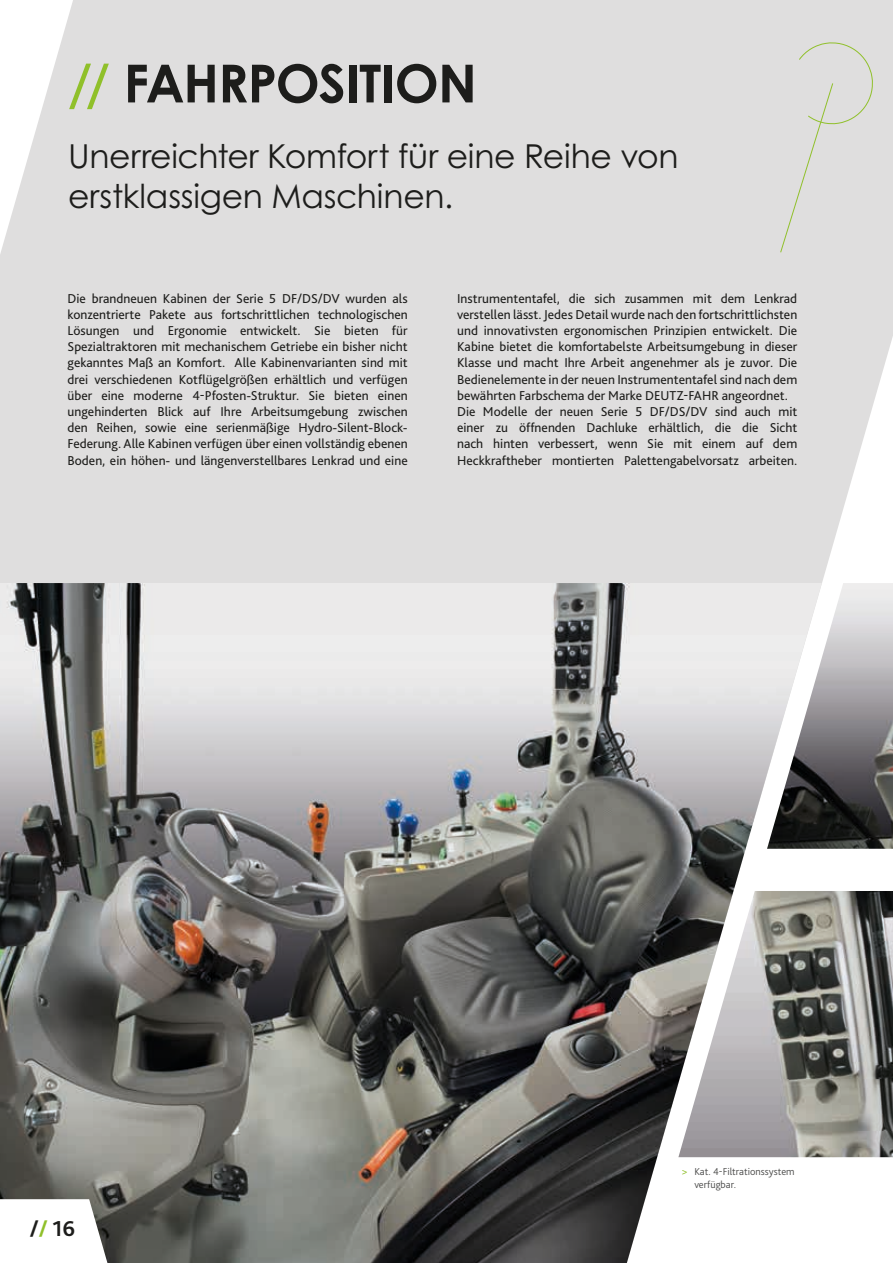
<style>
.page{position:relative;width:893px;height:1263px;background:#fff}
.page>*{position:absolute;margin:0;border:0;box-sizing:border-box;transform-origin:0 0}
.t1{font:700 52.5px "Century Gothic Pro";letter-spacing:-.015em;color:#1d1d1b}
.t2{font:33px/39.6px "Century Gothic Pro";letter-spacing:-.01em;color:#1d1d1b}
.t3{font:700 22.5px "Bliss Pro";color:#1d1d1b}
.t4{font:13.5px/16.2px "Bliss Pro";color:#1d1d1b;text-align:justify}
.t5{font:300 10.5px/12.6px "Bliss Pro";color:#4b4b4a}
.s1{color:#90c02a}
.s2{font-weight:400;color:#90c02a}
</style>
<div class="page">
<div style="left:0;top:0;width:893px;height:1158px;background:#dfdede"></div>
<img style="left:0;top:583px;width:822px;height:680px">
<img style="left:767px;top:583px;width:126px;height:266px">
<img style="left:678px;top:891px;width:215px;height:266px">
<div style="left:780px;top:42px;width:93px;height:211px;background:#dfdede"></div>
<svg style="left:0;top:1199px;width:107px;height:64px"></svg>
<h1 class="t1" style="left:68px;top:51px;width:410px"><span class="s1">//</span> FAHRPOSITION</h1>
<h2 class="t2" style="left:68px;top:136px;width:612px">Unerreichter Komfort für eine Reihe von erstklassigen Maschinen.</h2>
<p class="t4" style="left:68px;top:290px;width:342px">Die brandneuen Kabinen der Serie 5 DF/DS/DV wurden als konzentrierte Pakete aus fortschrittlichen technologischen Lösungen und Ergonomie entwickelt. Sie bieten für Spezialtraktoren mit mechanischem Getriebe ein bisher nicht gekanntes Maß an Komfort. Alle Kabinenvarianten sind mit drei verschiedenen Kotflügelgrößen erhältlich und verfügen über eine moderne 4-Pfosten-Struktur. Sie bieten einen ungehinderten Blick auf Ihre Arbeitsumgebung zwischen den Reihen, sowie eine serienmäßige Hydro-Silent-Block-Federung. Alle Kabinen verfügen über einen vollständig ebenen Boden, ein höhen- und längenverstellbares Lenkrad und eine</p>
<p class="t4" style="left:457px;top:290px;width:342px;text-align:left">Instrumententafel, die sich zusammen mit dem Lenkrad verstellen lässt. Jedes Detail wurde nach den fortschrittlichsten und innovativsten ergonomischen Prinzipien entwickelt. Die Kabine bietet die komfortabelste Arbeitsumgebung in dieser Klasse und macht Ihre Arbeit angenehmer als je zuvor. Die Bedienelemente in der neuen Instrumententafel sind nach dem bewährten Farbschema der Marke DEUTZ-FAHR angeordnet.<br>Die Modelle der neuen Serie 5 DF/DS/DV sind auch mit einer zu öffnenden Dachluke erhältlich, die die Sicht nach hinten verbessert, wenn Sie mit einem auf dem Heckkraftheber montierten Palettengabelvorsatz arbeiten.</p>
<h3 class="t3" style="left:30px;top:1215px;width:47px">/<span class="s1">/</span> 16</h3>
<p class="t5" style="left:694px;top:1165px;width:102px;text-indent:-13px"><span class="s2">&gt;</span> Kat. 4-Filtrationssystem verfügbar.</p>
</div>
